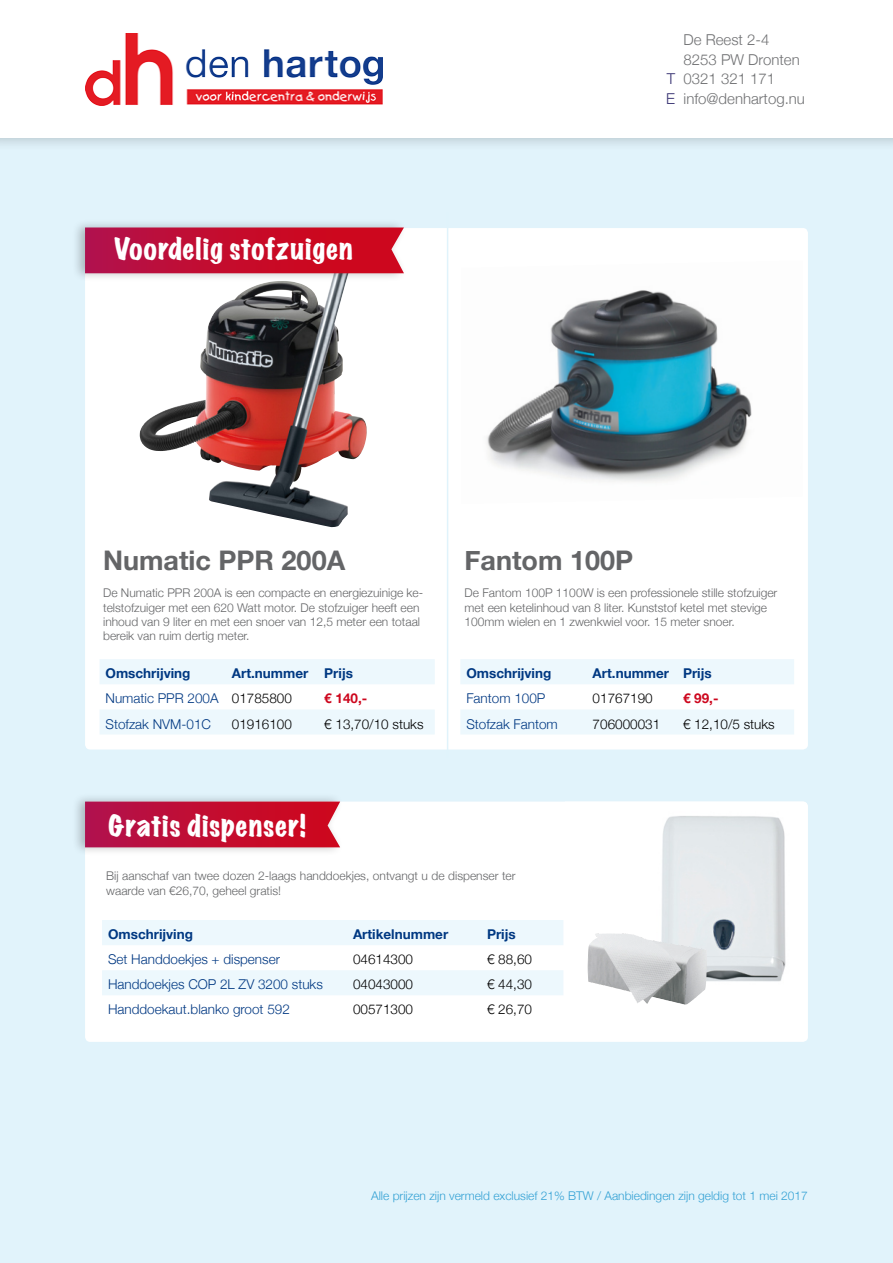
<style>
.page{position:relative;width:893px;height:1263px;background:#fff}
.page>*{position:absolute;margin:0;border:0;box-sizing:border-box;transform-origin:0 0}
.t1{font:expanded 27px "Marker Felt";letter-spacing:.03em;color:#fff}
.t2{font:700 27px "Helvetica Neue";color:#646567}
.t3{font:300 15px/19.5px "Helvetica Neue";color:#707173}
.t4{font:300 15px/19.5px "Helvetica Neue";color:#3a3574}
.t5{font:300 13.5px "Helvetica Neue";color:#003882}
.t6{font:300 13.5px "Helvetica Neue";color:#000}
.t7{font:700 13.5px "Helvetica Neue";color:#003882}
.t8{font:700 13.5px "Helvetica Neue";color:#cd071e}
.t9{font:300 12px/14.4px "Helvetica Neue";color:#646567}
.t10{font:300 12px "Helvetica Neue";color:#33a1d4}
</style>
<div class="page">
<div style="left:0;top:151px;width:893px;height:1112px;background:#e1f3fb"></div>
<div style="left:0;top:0;width:893px;height:151px;background:#000;opacity:.25"></div>
<div style="left:0;top:0;width:893px;height:137px;background:#fff"></div>
<img style="left:85px;top:33px;width:298px;height:73px">
<div style="left:85px;top:228px;width:723px;height:521px;background:#fff;border-radius:5px"></div>
<img style="left:139px;top:282px;width:195px;height:189px">
<img style="left:487px;top:290px;width:265px;height:192px">
<div style="left:71px;top:218px;width:336px;height:64px;background:#000;opacity:.25"></div>
<svg style="left:85px;top:227px;width:319px;height:46px;background:#c41234"></svg>
<svg style="left:100px;top:659px;width:335px;height:75px"></svg>
<svg style="left:460px;top:659px;width:334px;height:75px"></svg>
<hr style="left:447px;top:213px;width:1px;height:545px;background:#e0f3fb">
<div style="left:85px;top:801px;width:723px;height:241px;background:#fff;border-radius:5px"></div>
<img style="left:565px;top:801px;width:243px;height:181px">
<div style="left:71px;top:792px;width:272px;height:64px;background:#000;opacity:.25"></div>
<svg style="left:85px;top:801px;width:255px;height:46px;background:#c21439"></svg>
<div style="left:102px;top:920px;width:461px;height:25px;background:#edf8fd"></div>
<div style="left:102px;top:970px;width:461px;height:25px;background:#edf8fd"></div>
<img style="left:588px;top:933px;width:119px;height:72px">
<p class="t1" style="left:115px;top:228px;width:240px">Voordelig stofzuigen</p>
<p class="t4" style="left:666px;top:69px;width:10px">T<br>E</p>
<p class="t3" style="left:684px;top:30px;width:123px">De Reest 2-4<br>8253 PW Dronten<br>0321 321 171 info@denhartog.nu</p>
<p class="t2" style="left:103px;top:544px;width:244px">Numatic PPR 200A</p>
<p class="t9" style="left:103px;top:585px;width:322px">De Numatic PPR 200A is een compacte en energiezuinige ke&shy;telstofzuiger met een 620 Watt motor. De stofzuiger heeft een inhoud van 9 liter en met een snoer van 12,5 meter een totaal bereik van ruim dertig meter.</p>
<p class="t7" style="left:106px;top:665px;width:86px">Omschrijving</p>
<p class="t7" style="left:232px;top:665px;width:78px">Art.nummer</p>
<p class="t7" style="left:324px;top:665px;width:30px">Prijs</p>
<p class="t5" style="left:106px;top:690px;width:115px">Numatic PPR 200A</p>
<p class="t6" style="left:232px;top:690px;width:62px">01785800</p>
<p class="t8" style="left:324px;top:690px;width:45px">€ 140,-</p>
<p class="t5" style="left:106px;top:715px;width:107px">Stofzak NVM-01C</p>
<p class="t6" style="left:232px;top:715px;width:62px">01916100</p>
<p class="t6" style="left:324px;top:715px;width:101px">€ 13,70/10 stuks</p>
<p class="t1" style="left:108px;top:805px;width:199px">Gratis dispenser!</p>
<p class="t2" style="left:465px;top:544px;width:170px">Fantom 100P</p>
<p class="t9" style="left:465px;top:585px;width:314px">De Fantom 100P 1100W is een professionele stille stofzuiger met een ketelinhoud van 8 liter. Kunststof ketel met stevige<br>100mm wielen en 1 zwenkwiel voor. 15 meter snoer.</p>
<p class="t7" style="left:466px;top:665px;width:86px">Omschrijving</p>
<p class="t7" style="left:593px;top:665px;width:78px">Art.nummer</p>
<p class="t7" style="left:683px;top:665px;width:30px">Prijs</p>
<p class="t5" style="left:466px;top:690px;width:81px">Fantom 100P</p>
<p class="t6" style="left:593px;top:690px;width:62px">01767190</p>
<p class="t8" style="left:683px;top:690px;width:37px">€ 99,-</p>
<p class="t5" style="left:466px;top:715px;width:93px">Stofzak Fantom</p>
<p class="t6" style="left:593px;top:715px;width:69px">706000031</p>
<p class="t6" style="left:683px;top:715px;width:93px">€ 12,10/5 stuks</p>
<p class="t9" style="left:106px;top:868px;width:411px">Bij aanschaf van twee dozen 2-laags handdoekjes, ontvangt u de dispenser ter waarde van €26,70, geheel gratis!</p>
<p class="t7" style="left:108px;top:926px;width:86px">Omschrijving</p>
<p class="t7" style="left:353px;top:926px;width:97px">Artikelnummer</p>
<p class="t7" style="left:487px;top:926px;width:30px">Prijs</p>
<p class="t5" style="left:108px;top:951px;width:173px">Set Handdoekjes + dispenser</p>
<p class="t6" style="left:353px;top:951px;width:62px">04614300</p>
<p class="t6" style="left:487px;top:951px;width:47px">€ 88,60</p>
<p class="t5" style="left:108px;top:976px;width:216px">Handdoekjes COP 2L ZV 3200 stuks</p>
<p class="t6" style="left:353px;top:976px;width:62px">04043000</p>
<p class="t6" style="left:487px;top:976px;width:47px">€ 44,30</p>
<p class="t5" style="left:108px;top:1001px;width:183px">Handdoekaut.blanko groot 592</p>
<p class="t6" style="left:353px;top:1001px;width:62px">00571300</p>
<p class="t6" style="left:487px;top:1001px;width:47px">€ 26,70</p>
<p class="t10" style="left:371px;top:1188px;width:438px">Alle prijzen zijn vermeld exclusief 21% BTW / Aanbiedingen zijn geldig tot 1 mei 2017</p>
</div>
